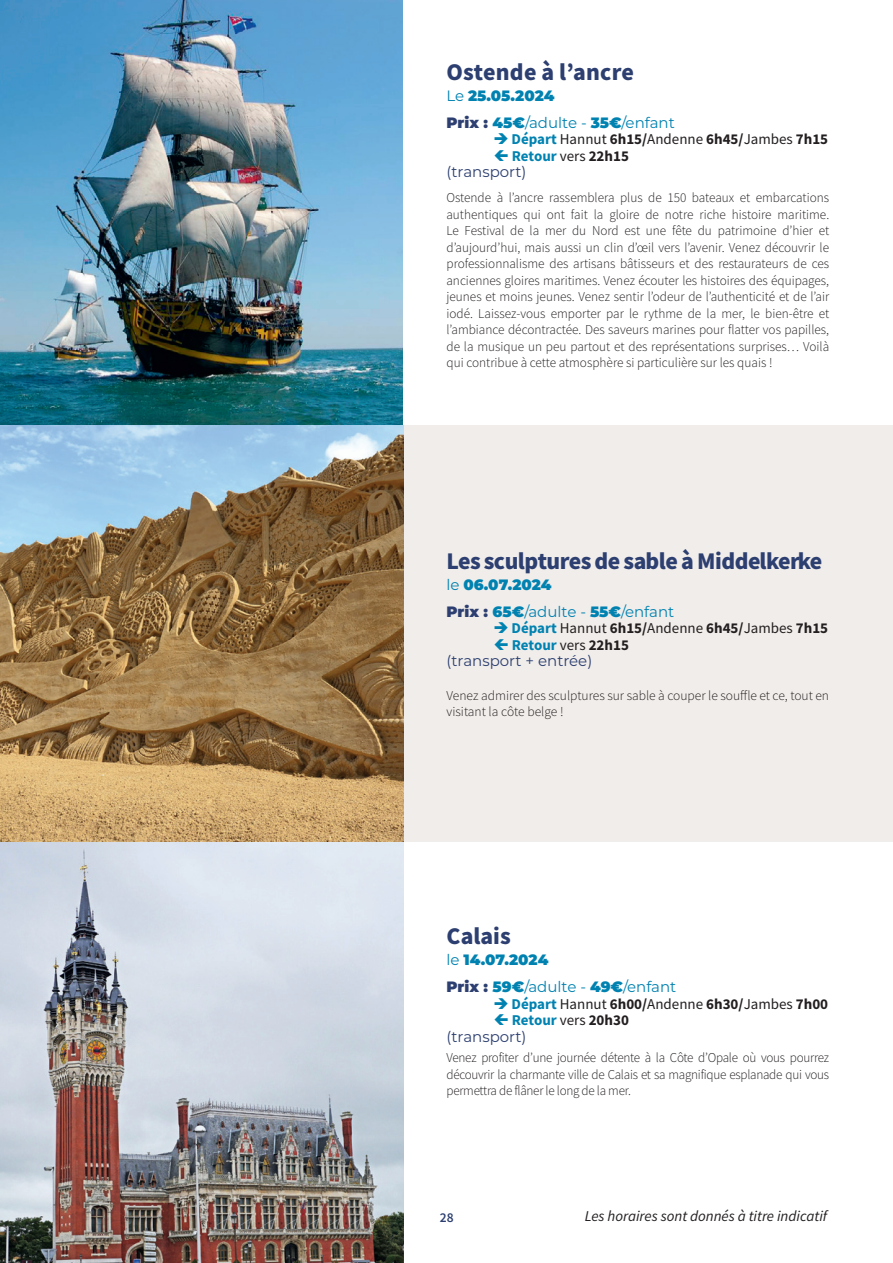
<style>
.page{position:relative;width:893px;height:1263px;background:#fff}
.page>*{position:absolute;margin:0;border:0;box-sizing:border-box;transform-origin:0 0}
.t1{font:24px "Source Sans Variable";letter-spacing:-.02em;color:#2c3f70}
.t2{font:24px "Source Sans Variable";letter-spacing:.01em;color:#2c3f70}
.t3{font:15px/16.5px "Source Sans Pro";color:#231f20}
.t4{font:15px/27px "Montserrat";color:#0082b1}
.t5{font:15px "Montserrat";color:#2c3f70}
.t6{font:italic 15px "Source Sans Pro";color:#231f20}
.t7{font:300 13.5px/16.5px "Source Sans Pro";color:#231f20;text-align:justify}
.t8{font:600 13.5px "Source Sans Pro";color:#2c3f70}
.s1{font-weight:900}
.s2{font-weight:900;color:#2c3f70}
.s3{color:#0082b1}
.s4{font-weight:700;color:#0082b1}
.s5{font-weight:700}
</style>
<div class="page">
<div style="left:403px;top:425px;width:490px;height:417px;background:#f1edea"></div>
<img style="left:0;top:0;width:404px;height:1263px">
<svg style="left:0;top:425px;width:404px;height:417px;background:#9b8768"></svg>
<h1 class="t2" style="left:446px;top:57px;width:189px">Ostende à l’ancre</h1>
<p class="t4" style="left:446px;top:81px;width:230px">Le <span class="s1">25.05.2024<br></span><span class="s2">Prix :</span> <span class="s1">45€</span>/adulte - <span class="s1">35€</span>/enfant</p>
<p class="t3" style="left:512px;top:131px;width:318px;text-indent:-18px"><span class="s3">➔</span> <span class="s4">Départ</span> Hannut <span class="s5">6h15/</span>Andenne <span class="s5">6h45/</span>Jambes <span class="s5">7h15<br></span><span class="s4">Retour</span> vers <span class="s5">22h15</span></p>
<p class="t5" style="left:446px;top:162px;width:82px">(transport)</p>
<p class="t7" style="left:446px;top:190px;width:384px">Ostende à l’ancre rassemblera plus de 150 bateaux et embarcations authentiques qui ont fait la gloire de notre riche histoire maritime.<br>Le Festival de la mer du Nord est une fête du patrimoine d’hier et d’aujourd’hui, mais aussi un clin d’œil vers l’avenir. Venez découvrir le professionnalisme des artisans bâtisseurs et des restaurateurs de ces anciennes gloires maritimes. Venez écouter les histoires des équipages, jeunes et moins jeunes. Venez sentir l’odeur de l’authenticité et de l’air iodé. Laissez-vous emporter par le rythme de la mer, le bien-être et l’ambiance décontractée. Des saveurs marines pour flatter vos papilles, de la musique un peu partout et des représentations surprises… Voilà qui contribue à cette atmosphère si particulière sur les quais !</p>
<h1 class="t1" style="left:446px;top:546px;width:377px">Les sculptures de sable à Middelkerke</h1>
<p class="t4" style="left:446px;top:570px;width:229px">le <span class="s1">06.07.2024<br></span><span class="s2">Prix :</span> <span class="s1">65€</span>/adulte - <span class="s1">55€</span>/enfant</p>
<p class="t3" style="left:512px;top:620px;width:318px;text-indent:-18px"><span class="s3">➔</span> <span class="s4">Départ</span> Hannut <span class="s5">6h15/</span>Andenne <span class="s5">6h45/</span>Jambes <span class="s5">7h15<br></span><span class="s4">Retour</span> vers <span class="s5">22h15</span></p>
<p class="t5" style="left:446px;top:650px;width:147px">(transport + entrée)</p>
<p class="t7" style="left:446px;top:687px;width:384px">Venez admirer des sculptures sur sable à couper le souffle et ce, tout en visitant la côte belge !</p>
<h1 class="t1" style="left:446px;top:922px;width:66px">Calais</h1>
<p class="t4" style="left:446px;top:946px;width:231px">le <span class="s1">14.07.2024<br></span><span class="s2">Prix :</span> <span class="s1">59€</span>/adulte - <span class="s1">49€</span>/enfant</p>
<p class="t3" style="left:512px;top:995px;width:318px;text-indent:-18px"><span class="s3">➔</span> <span class="s4">Départ</span> Hannut <span class="s5">6h00/</span>Andenne <span class="s5">6h30/</span>Jambes <span class="s5">7h00<br></span><span class="s4">Retour</span> vers <span class="s5">20h30</span></p>
<p class="t5" style="left:446px;top:1026px;width:82px">(transport)</p>
<p class="t7" style="left:446px;top:1050px;width:384px">Venez profiter d’une journée détente à la Côte d’Opale où vous pourrez découvrir la charmante ville de Calais et sa magnifique esplanade qui vous permettra de flâner le long de la mer.</p>
<p class="t8" style="left:440px;top:1208px;width:15px">28</p>
<p class="t6" style="left:585px;top:1207px;width:244px">Les horaires sont donnés à titre indicatif</p>
</div>
